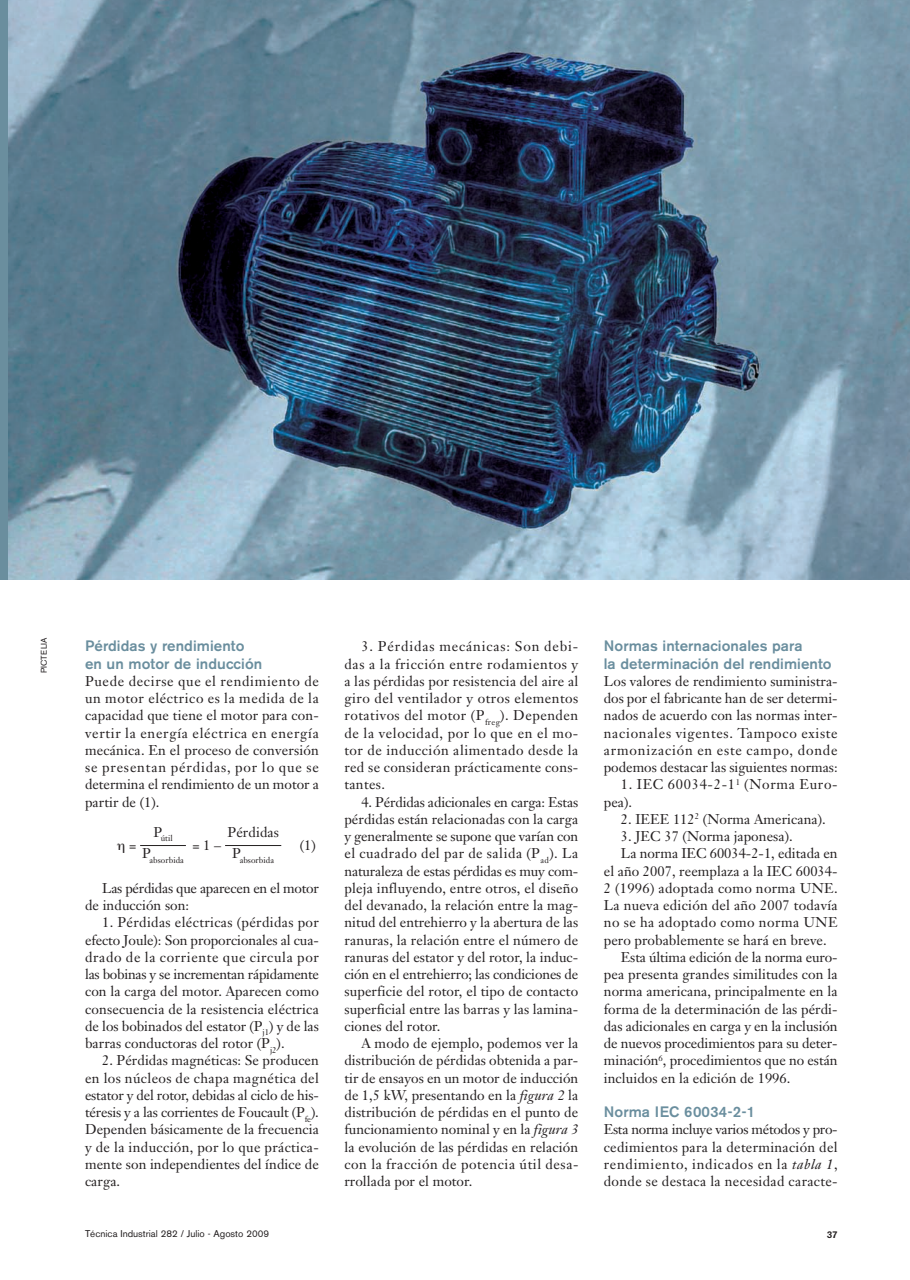
<style>
.page{position:relative;width:910px;height:1280px;background:#fff}
.page>*{position:absolute;margin:0;border:0;box-sizing:border-box;transform-origin:0 0}
.t1{font:500 15px/17.2px "Akzidenz Grotesk BE";letter-spacing:.005em;color:#6a8e9e}
.t2{font:13.95px/17.2px "Janson Text";letter-spacing:.005em;color:#231f20;text-align:justify}
.t3{font:13.95px/17.2px "Janson Text";letter-spacing:-.02em;color:#231f20}
.t4{font:13.95px/17.2px "Janson Text";letter-spacing:.05em;color:#231f20}
.t5{font:13.95px "Janson Text";letter-spacing:.025em;color:#231f20}
.t6{font:13.95px "Janson Text";letter-spacing:.035em;color:#231f20}
.t7{font:9.75px "Akzidenz Grotesk BE";color:#231f20}
.t8{font:500 9.75px "Akzidenz Grotesk BE";color:#231f20}
.t9{font:8.4px "Janson Text";letter-spacing:.005em;color:#231f20}
.t10{font:8.25px "Akzidenz Grotesk BE";letter-spacing:.015em;color:#231f20}
.s1{font-style:italic}
</style>
<div class="page">
<hr style="left:225px;top:845px;width:56px;height:1px;background:#231f20">
<hr style="left:140px;top:845px;width:46px;height:1px;background:#231f20">
<div style="left:0;top:0;width:9px;height:580px;background:#6a8e9e"></div>
<img style="left:9px;top:0;width:901px;height:580px">
<p class="t10" style="left:41px;top:673px;width:37px;rotate:-90deg">PICTELIA</p>
<p class="t1" style="left:85px;top:639px;width:179px">Pérdidas y rendimiento en un motor de inducción</p>
<p class="t2" style="left:85px;top:674px;width:235px">Puede decirse que el rendimiento de un motor eléctrico es la medida de la capacidad que tiene el motor para con&shy;vertir la energía eléctrica en energía mecánica. En el proceso de conversión se presentan pérdidas, por lo que se determina el rendimiento de un motor a partir de (1).</p>
<p class="t2" style="left:129px;top:837px;width:9px">=</p>
<p class="t2" style="left:192px;top:837px;width:30px">= 1 –</p>
<p class="t2" style="left:300px;top:837px;width:18px">(1)</p>
<p class="t3" style="left:85px;top:881px;width:235px;text-indent:17px">Las pérdidas que aparecen en el motor de inducción son:</p>
<p class="t2" style="left:85px;top:915px;width:235px;text-indent:17px">1. Pérdidas eléctricas (pérdidas por efecto Joule): Son proporcionales al cua&shy;drado de la corriente que circula por las bobinas y se incrementan rápidamente con la carga del motor. Aparecen como consecuencia de la resistencia eléctrica de los bobinados del estator (P<sub>j1</sub>) y de las barras conductoras del rotor (P<sub>j2</sub>).</p>
<p class="t2" style="left:85px;top:1053px;width:235px;text-indent:17px">2. Pérdidas magnéticas: Se producen en los núcleos de chapa magnética del estator y del rotor, debidas al ciclo de his&shy;téresis y a las corrientes de Foucault (P<sub>fe</sub>).<br>Dependen básicamente de la frecuencia y de la inducción, por lo que práctica&shy;mente son independientes del índice de carga.</p>
<p class="t2" style="left:228px;top:824px;width:53px">Pérdidas</p>
<p class="t9" style="left:232px;top:856px;width:43px"><sup>P</sup>absorbida</p>
<p class="t9" style="left:153px;top:835px;width:21px"><sup>P</sup>útil</p>
<p class="t9" style="left:142px;top:856px;width:43px"><sup>P</sup>absorbida</p>
<p class="t2" style="left:344px;top:639px;width:235px;text-indent:17px">3. Pérdidas mecánicas: Son debi&shy;das a la fricción entre rodamientos y a las pérdidas por resistencia del aire al giro del ventilador y otros elementos rotativos del motor (P<sub>freg</sub>). Dependen de la velocidad, por lo que en el mo&shy;tor de inducción alimentado desde la red se consideran prácticamente cons&shy;tantes.</p>
<p class="t2" style="left:344px;top:794px;width:235px;text-indent:17px">4. Pérdidas adicionales en carga: Estas pérdidas están relacionadas con la carga y generalmente se supone que varían con el cuadrado del par de salida (P<sub>ad</sub>). La naturaleza de estas pérdidas es muy com&shy;pleja influyendo, entre otros, el diseño del devanado, la relación entre la mag&shy;nitud del entrehierro y la abertura de las ranuras, la relación entre el número de ranuras del estator y del rotor, la induc&shy;ción en el entrehierro; las condiciones de superficie del rotor, el tipo de contacto superficial entre las barras y las lamina&shy;ciones del rotor.</p>
<p class="t2" style="left:344px;top:1036px;width:236px;text-indent:17px">A modo de ejemplo, podemos ver la distribución de pérdidas obtenida a par&shy;tir de ensayos en un motor de inducción de 1,5 kW, presentando en la <span class="s1">figura 2</span> la distribución de pérdidas en el punto de funcionamiento nominal y en la <span class="s1">figura 3 </span>la evolución de las pérdidas en relación con la fracción de potencia útil desa - rrollada por el motor.</p>
<p class="t1" style="left:604px;top:639px;width:229px">Normas internacionales para<br>la determinación del rendimiento</p>
<p class="t2" style="left:604px;top:674px;width:235px">Los valores de rendimiento suministra&shy;dos por el fabricante han de ser determi&shy;nados de acuerdo con las normas inter&shy;nacionales vigentes. Tampoco existe armonización en este campo, donde podemos destacar las siguientes normas:</p>
<p class="t4" style="left:604px;top:777px;width:235px;text-indent:17px">1. IEC 60034-2-1<sup>1</sup> (Norma Euro&shy;pea).</p>
<p class="t2" style="left:621px;top:812px;width:206px">2. IEEE 112<sup>2</sup> (Norma Americana).</p>
<p class="t2" style="left:621px;top:829px;width:173px">3. JEC 37 (Norma japonesa).</p>
<p class="t2" style="left:621px;top:846px;width:218px">La norma IEC 60034-2-1, editada en</p>
<p class="t2" style="left:604px;top:863px;width:235px">el año 2007, reemplaza a la IEC 60034-</p>
<p class="t5" style="left:604px;top:882px;width:235px">2 (1996) adoptada como norma UNE.</p>
<p class="t2" style="left:604px;top:898px;width:235px">La nueva edición del año 2007 todavía</p>
<p class="t6" style="left:604px;top:917px;width:235px">no se ha adoptado como norma UNE</p>
<p class="t2" style="left:604px;top:932px;width:224px">pero probablemente se hará en breve.</p>
<p class="t2" style="left:621px;top:950px;width:218px">Esta última edición de la norma euro-</p>
<p class="t2" style="left:604px;top:967px;width:235px">pea presenta grandes similitudes con la</p>
<p class="t2" style="left:604px;top:984px;width:235px">norma americana, principalmente en la</p>
<p class="t2" style="left:604px;top:1001px;width:235px">forma de la determinación de las pérdi-</p>
<p class="t2" style="left:604px;top:1019px;width:235px">das adicionales en carga y en la inclusión</p>
<p class="t2" style="left:604px;top:1036px;width:235px">de nuevos procedimientos para su deter-</p>
<p class="t2" style="left:604px;top:1053px;width:235px">minación<sup>6</sup>, procedimientos que no están</p>
<p class="t2" style="left:604px;top:1070px;width:188px">incluidos en la edición de 1996.</p>
<p class="t1" style="left:604px;top:1104px;width:153px">Norma IEC 60034-2-1</p>
<p class="t2" style="left:604px;top:1122px;width:235px">Esta norma incluye varios métodos y pro&shy;cedimientos para la determinación del rendimiento, indicados en la <span class="s1">tabla 1</span>, donde se destaca la necesidad caracte-</p>
<p class="t7" style="left:85px;top:1230px;width:186px">Técnica Industrial 282 / Julio - Agosto 2009</p>
<p class="t8" style="left:827px;top:1231px;width:12px">37</p>
</div>
